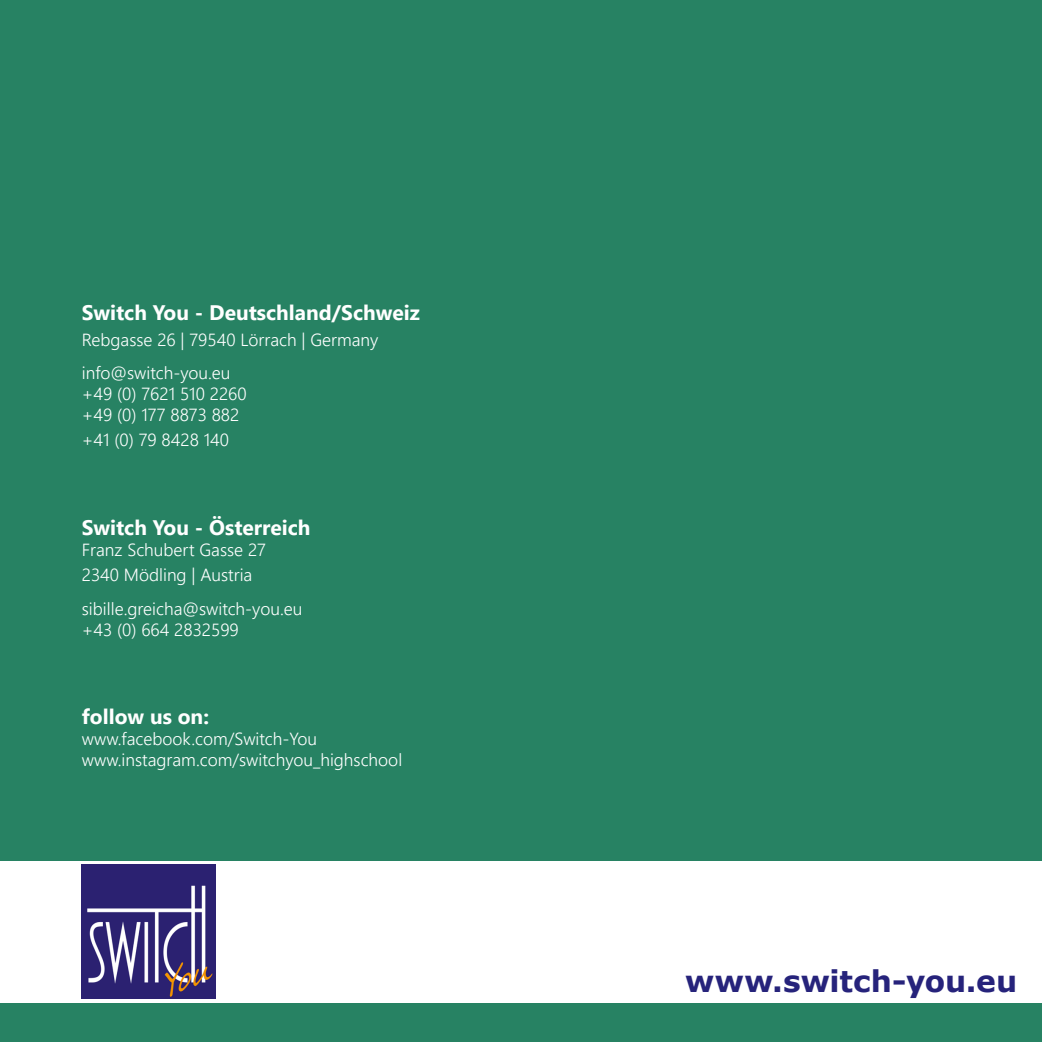
<style>
.page{position:relative;width:1042px;height:1042px;background:#278263}
.page>*{position:absolute;margin:0;border:0;box-sizing:border-box;transform-origin:0 0}
.t1{font:700 29.75px "Verdana";color:#26237b}
.t2{font:700 21px "Segoe UI";color:#fff}
.t3{font:300 17.5px "Segoe UI";color:#fff}
</style>
<div class="page">
<div style="left:0;top:861px;width:1042px;height:141px;background:#fff"></div>
<img style="left:82px;top:864px;width:134px;height:134px">
<p class="t2" style="left:82px;top:293px;width:339px">Switch You - Deutschland/Schweiz</p>
<p class="t3" style="left:82px;top:323px;width:298px">Rebgasse 26 | 79540 Lörrach | Germany</p>
<p class="t3" style="left:82px;top:356px;width:150px">info@switch-you.eu</p>
<p class="t3" style="left:82px;top:377px;width:166px">+49 (0) 7621 510 2260</p>
<p class="t3" style="left:82px;top:398px;width:159px">+49 (0) 177 8873 882</p>
<p class="t3" style="left:82px;top:424px;width:149px">+41 (0) 79 8428 140</p>
<p class="t2" style="left:82px;top:507px;width:230px">Switch You - Österreich</p>
<p class="t3" style="left:82px;top:533px;width:186px">Franz Schubert Gasse 27</p>
<p class="t3" style="left:82px;top:558px;width:172px">2340 Mödling | Austria</p>
<p class="t3" style="left:82px;top:592px;width:222px">sibille.greicha@switch-you.eu</p>
<p class="t3" style="left:82px;top:613px;width:158px">+43 (0) 664 2832599</p>
<p class="t2" style="left:82px;top:696px;width:129px">follow us on:</p>
<p class="t3" style="left:82px;top:722px;width:237px">www.facebook.com/Switch-You</p>
<p class="t3" style="left:82px;top:743px;width:322px">www.instagram.com/switchyou_highschool</p>
<p class="t1" style="left:685px;top:960px;width:334px">www.switch-you.eu</p>
</div>
